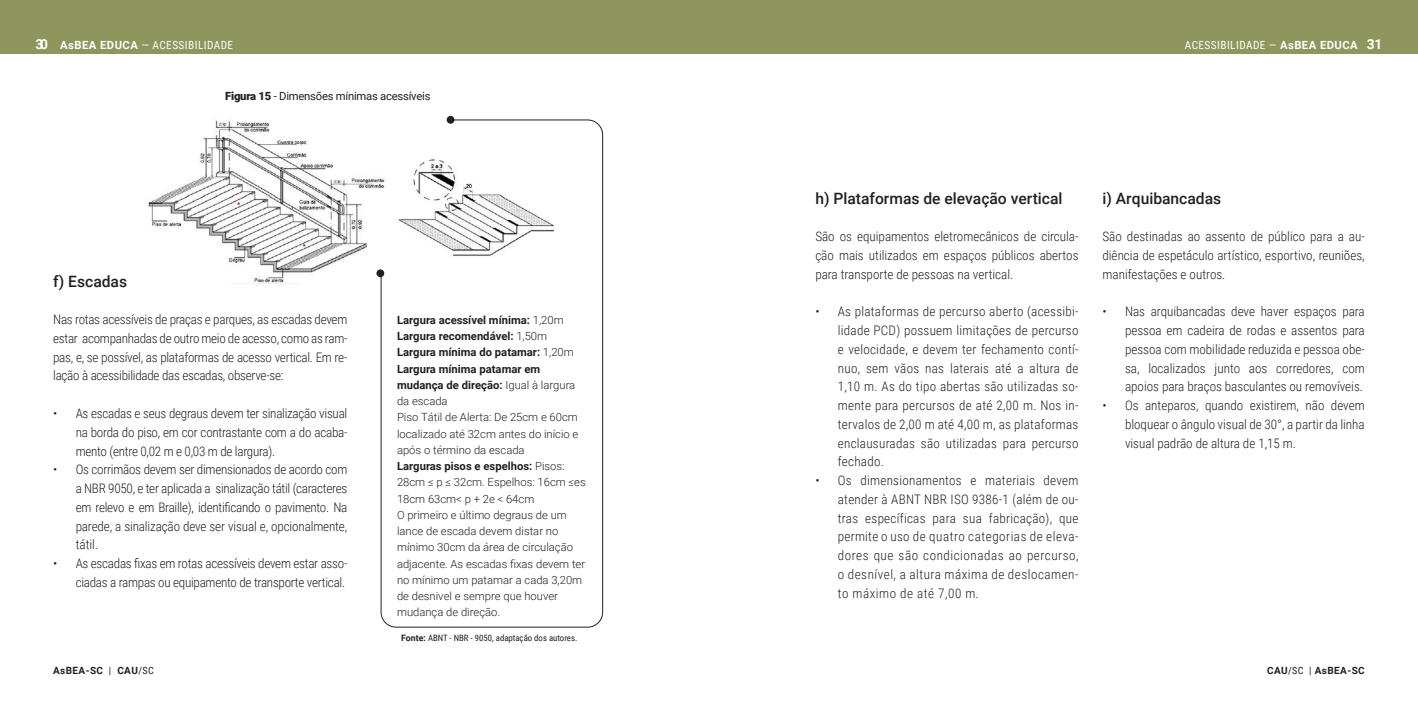
<style>
.page{position:relative;width:1418px;height:709px;background:#fff}
.page>*{position:absolute;margin:0;border:0;box-sizing:border-box;transform-origin:0 0}
.t1{font:500 15.62px "Roboto";color:#231f20}
.t2{font:300 13.12px/18.8px "Roboto Condensed";color:#231f20;text-align:justify}
.t3{font:300 13.12px/18.8px "Roboto Condensed";letter-spacing:-.02em;color:#231f20;text-align:right}
.t4{font:300 11.25px/16.2px "Roboto";color:#231f20}
.t5{font:11.25px "Roboto Condensed";letter-spacing:.04em;color:#fff}
.t6{font:11.25px "Roboto";letter-spacing:-.02em;color:#231f20}
.t7{font:700 10px "Roboto";letter-spacing:.04em;color:#231f20}
.t8{font:8.75px "Roboto Condensed";color:#231f20}
.s1{font-family:"Roboto";font-weight:700;font-size:13.75px}
.s2{font-family:"Roboto";font-weight:700}
.s3{font-weight:900}
.s4{font-weight:700}
.s5{font-family:"Roboto Condensed";font-weight:400}
</style>
<div class="page">
<div style="left:0;top:0;width:1417px;height:54px;background:#8e965e"></div>
<img style="left:148px;top:115px;width:414px;height:171px">
<div style="left:446px;top:116px;width:8px;height:8px;background:#231f20;border-radius:50%"></div>
<div style="left:376px;top:269px;width:8px;height:8px;background:#231f20;border-radius:50%"></div>
<p class="t5" style="left:35px;top:37px;width:199px"><span class="s1">30</span> <span class="s2">AsBEA EDUCA</span> — ACESSIBILIDADE</p>
<p class="t5" style="left:1184px;top:37px;width:199px">ACESSIBILIDADE — <span class="s2">AsBEA EDUCA</span> <span class="s1">31</span></p>
<p class="t6" style="left:225px;top:88px;width:207px"><span class="s3">Figura 15</span> - Dimensões mínimas acessíveis</p>
<p class="t1" style="left:53px;top:270px;width:75px">f) Escadas</p>
<p class="t2" style="left:53px;top:310px;width:296px">Nas rotas acessíveis de praças e parques, as escadas devem estar acompanhadas de outro meio de acesso, como as ram&shy;pas, e, se possível, as plataformas de acesso vertical. Em re&shy;lação à acessibilidade das escadas, observe-se:</p>
<p class="t2" style="left:76px;top:403px;width:273px;text-indent:-22px">• As escadas e seus degraus devem ter sinalização visual na borda do piso, em cor contrastante com a do acaba&shy;mento (entre 0,02 m e 0,03 m de largura).</p>
<p class="t2" style="left:76px;top:460px;width:273px;text-indent:-22px">• Os corrimãos devem ser dimensionados de acordo com a NBR 9050, e ter aplicada a sinalização tátil (caracteres em relevo e em Braille), identificando o pavimento. Na parede, a sinalização deve ser visual e, opcionalmente, tátil.</p>
<p class="t3" style="left:53px;top:553px;width:296px">• As escadas fixas em rotas acessíveis devem estar asso&shy;ciadas a rampas ou equipamento de transporte vertical.</p>
<p class="t4" style="left:397px;top:311px;width:190px"><span class="s4">Largura acessível mínima:</span> 1,20m<br><span class="s4">Largura recomendável:</span> 1,50m<br><span class="s4">Largura mínima do patamar:</span> 1,20m<br><span class="s4">Largura mínima patamar em mudança de direção:</span> Igual à largura da escada<br>Piso Tátil de Alerta: De 25cm e 60cm localizado até 32cm antes do início e após o término da escada<br><span class="s4">Larguras pisos e espelhos:</span> Pisos:<br>28cm ≤ p ≤ 32cm. Espelhos: 16cm ≤es<br>18cm 63cm&lt; p + 2e &lt; 64cm<br>O primeiro e último degraus de um lance de escada devem distar no mínimo 30cm da área de circulação adjacente. As escadas fixas devem ter no mínimo um patamar a cada 3,20m de desnivel e sempre que houver mudança de direção.</p>
<p class="t8" style="left:401px;top:631px;width:178px"><span class="s2">Fonte:</span> ABNT - NBR - 9050, adaptação dos autores.</p>
<p class="t1" style="left:815px;top:187px;width:249px">h) Plataformas de elevação vertical</p>
<p class="t2" style="left:815px;top:227px;width:265px">São os equipamentos eletromecânicos de circula&shy;ção mais utilizados em espaços públicos abertos para transporte de pessoas na vertical.</p>
<p class="t2" style="left:837px;top:302px;width:242px;text-indent:-22px">• As plataformas de percurso aberto (acessibi&shy;lidade PCD) possuem limitações de percurso e velocidade, e devem ter fechamento contí&shy;nuo, sem vãos nas laterais até a altura de 1,10 m. As do tipo abertas são utilizadas so&shy;mente para percursos de até 2,00 m. Nos in&shy;tervalos de 2,00 m até 4,00 m, as plataformas enclausuradas são utilizadas para percurso fechado.</p>
<p class="t2" style="left:837px;top:470px;width:242px;text-indent:-22px">• Os dimensionamentos e materiais devem atender à ABNT NBR ISO 9386-1 (além de ou&shy;tras específicas para sua fabricação), que permite o uso de quatro categorias de eleva&shy;dores que são condicionadas ao percurso, o desnível, a altura máxima de deslocamen&shy;to máximo de até 7,00 m.</p>
<p class="t1" style="left:1102px;top:187px;width:120px">i) Arquibancadas</p>
<p class="t2" style="left:1102px;top:227px;width:264px">São destinadas ao assento de público para a au&shy;diência de espetáculo artístico, esportivo, reuniões, manifestações e outros.</p>
<p class="t2" style="left:1124px;top:302px;width:241px;text-indent:-22px">• Nas arquibancadas deve haver espaços para pessoa em cadeira de rodas e assentos para pessoa com mobilidade reduzida e pessoa obe&shy;sa, localizados junto aos corredores, com apoios para braços basculantes ou removíveis.</p>
<p class="t2" style="left:1124px;top:395px;width:241px;text-indent:-22px">• Os anteparos, quando existirem, não devem bloquear o ângulo visual de 30°, a partir da linha visual padrão de altura de 1,15 m.</p>
<p class="t7" style="left:53px;top:663px;width:102px">AsBEA-SC <span class="s5">|</span> CAU<span class="s5">/SC</span></p>
<p class="t7" style="left:1267px;top:663px;width:99px">CAU<span class="s5">/SC |</span> AsBEA-SC</p>
</div>
